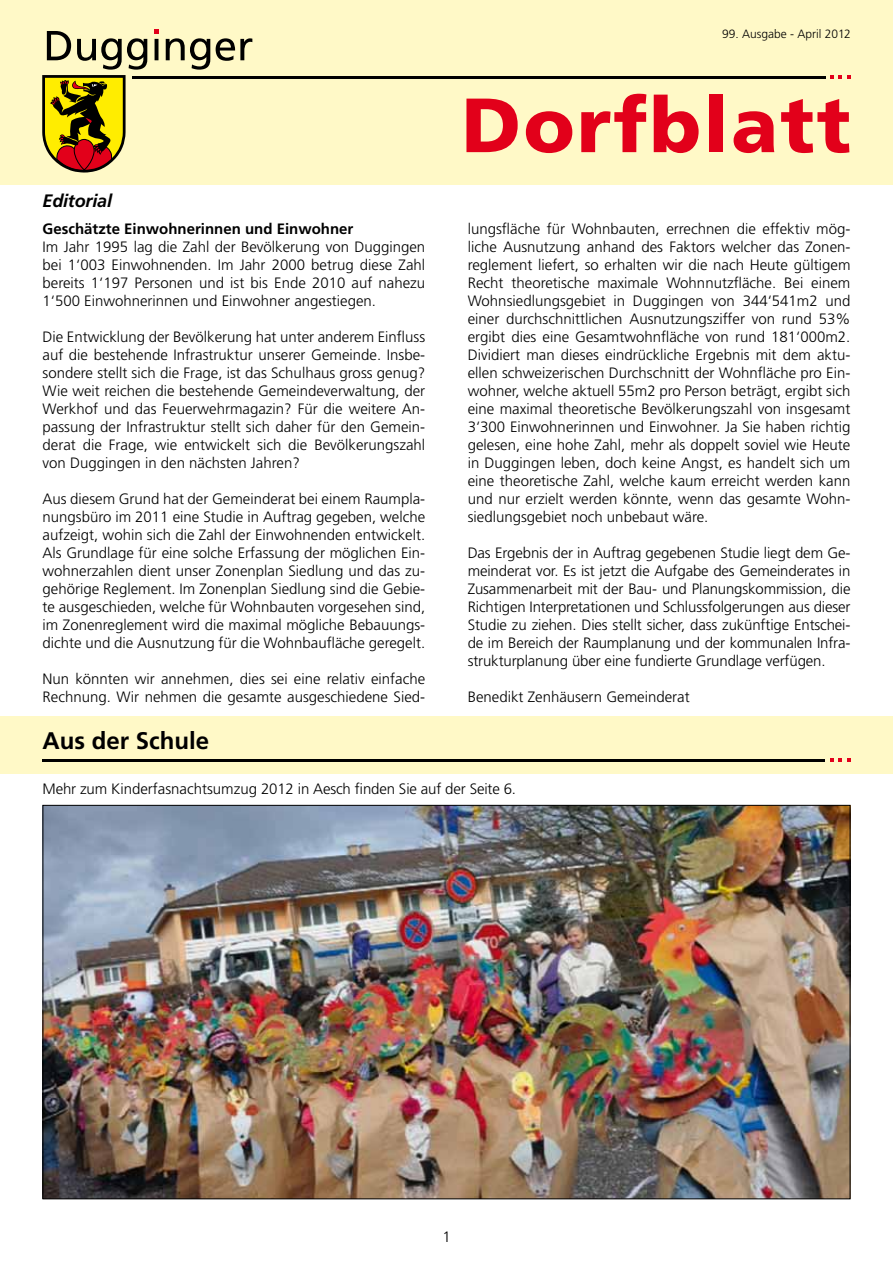
<style>
.page{position:relative;width:893px;height:1263px;background:#fff}
.page>*{position:absolute;margin:0;border:0;box-sizing:border-box;transform-origin:0 0}
.t1{font:900 76.65px "Frutiger LT Std";letter-spacing:.03em;color:#e2001a}
.t2{font:700 24px "Frutiger LT Std";color:#000}
.t3{font:italic 700 18px "Frutiger LT Std";letter-spacing:-.01em;color:#000}
.t4{font:300 15px/18px "Frutiger LT Std";color:#000;text-align:justify}
.t5{font:700 15px "Frutiger LT Std";color:#000}
.t6{font:300 12px "Frutiger LT Std";color:#000}
</style>
<div class="page">
<div style="left:0;top:0;width:893px;height:184px;background:#fff9c7"></div>
<svg style="left:42px;top:30px;width:210px;height:143px"></svg>
<hr style="left:132px;top:76px;width:693px;height:2px;background:#000">
<svg style="left:830px;top:75px;width:21px;height:4px"></svg>
<img style="left:45px;top:807px;width:803px;height:390px">
<div style="left:0;top:716px;width:893px;height:58px;background:#fff9c7"></div>
<hr style="left:42px;top:759px;width:783px;height:2px;background:#000">
<svg style="left:830px;top:758px;width:21px;height:4px"></svg>
<p class="t6" style="left:722px;top:27px;width:130px">99. Ausgabe - April 2012</p>
<p class="t3" style="left:43px;top:190px;width:71px">Editorial</p>
<p class="t5" style="left:43px;top:220px;width:312px">Geschätzte Einwohnerinnen und Einwohner</p>
<p class="t4" style="left:43px;top:238px;width:384px">Im Jahr 1995 lag die Zahl der Bevölkerung von Duggingen bei 1‘003 Einwohnenden. Im Jahr 2000 betrug diese Zahl bereits 1‘197 Personen und ist bis Ende 2010 auf nahezu 1‘500 Einwohnerinnen und Einwohner angestiegen.</p>
<p class="t4" style="left:43px;top:328px;width:384px">Die Entwicklung der Bevölkerung hat unter anderem Einfluss auf die bestehende Infrastruktur unserer Gemeinde. Insbe&shy;sondere stellt sich die Frage, ist das Schulhaus gross genug?<br>Wie weit reichen die bestehende Gemeindeverwaltung, der Werkhof und das Feuerwehrmagazin? Für die weitere An&shy;passung der Infrastruktur stellt sich daher für den Gemein&shy;derat die Frage, wie entwickelt sich die Bevölkerungszahl von Duggingen in den nächsten Jahren?</p>
<p class="t4" style="left:43px;top:490px;width:384px">Aus diesem Grund hat der Gemeinderat bei einem Raumpla&shy;nungsbüro im 2011 eine Studie in Auftrag gegeben, welche aufzeigt, wohin sich die Zahl der Einwohnenden entwickelt.<br>Als Grundlage für eine solche Erfassung der möglichen Ein&shy;wohnerzahlen dient unser Zonenplan Siedlung und das zu&shy;gehörige Reglement. Im Zonenplan Siedlung sind die Gebie&shy;te ausgeschieden, welche für Wohnbauten vorgesehen sind, im Zonenreglement wird die maximal mögliche Bebauungs&shy;dichte und die Ausnutzung für die Wohnbaufläche geregelt.</p>
<p class="t4" style="left:43px;top:670px;width:384px">Nun könnten wir annehmen, dies sei eine relativ einfache<br>Rechnung. Wir nehmen die gesamte ausgeschiedene Sied-</p>
<h2 class="t2" style="left:42px;top:726px;width:168px">Aus der Schule</h2>
<h1 class="t1" style="left:461px;top:79px;width:391px">Dorfblatt</h1>
<p class="t4" style="left:468px;top:220px;width:384px">lungsfläche für Wohnbauten, errechnen die effektiv mög&shy;liche Ausnutzung anhand des Faktors welcher das Zonen&shy;reglement liefert, so erhalten wir die nach Heute gültigem Recht theoretische maximale Wohnnutzfläche. Bei einem Wohnsiedlungsgebiet in Duggingen von 344‘541m2 und einer durchschnittlichen Ausnutzungsziffer von rund 53% ergibt dies eine Gesamtwohnfläche von rund 181‘000m2.<br>Dividiert man dieses eindrückliche Ergebnis mit dem aktu&shy;ellen schweizerischen Durchschnitt der Wohnfläche pro Ein&shy;wohner, welche aktuell 55m2 pro Person beträgt, ergibt sich eine maximal theoretische Bevölkerungszahl von insgesamt 3‘300 Einwohnerinnen und Einwohner. Ja Sie haben richtig gelesen, eine hohe Zahl, mehr als doppelt soviel wie Heute in Duggingen leben, doch keine Angst, es handelt sich um eine theoretische Zahl, welche kaum erreicht werden kann und nur erzielt werden könnte, wenn das gesamte Wohn&shy;siedlungsgebiet noch unbebaut wäre.</p>
<p class="t4" style="left:468px;top:544px;width:384px">Das Ergebnis der in Auftrag gegebenen Studie liegt dem Ge&shy;meinderat vor. Es ist jetzt die Aufgabe des Gemeinderates in Zusammenarbeit mit der Bau- und Planungskommission, die Richtigen Interpretationen und Schlussfolgerungen aus dieser Studie zu ziehen. Dies stellt sicher, dass zukünftige Entschei&shy;de im Bereich der Raumplanung und der kommunalen Infra&shy;strukturplanung über eine fundierte Grundlage verfügen.</p>
<p class="t4" style="left:468px;top:688px;width:223px">Benedikt Zenhäusern Gemeinderat</p>
<p class="t4" style="left:43px;top:780px;width:475px">Mehr zum Kinderfasnachtsumzug 2012 in Aesch finden Sie auf der Seite 6.</p>
<p class="t4" style="left:442px;top:1228px;width:10px">1</p>
</div>
